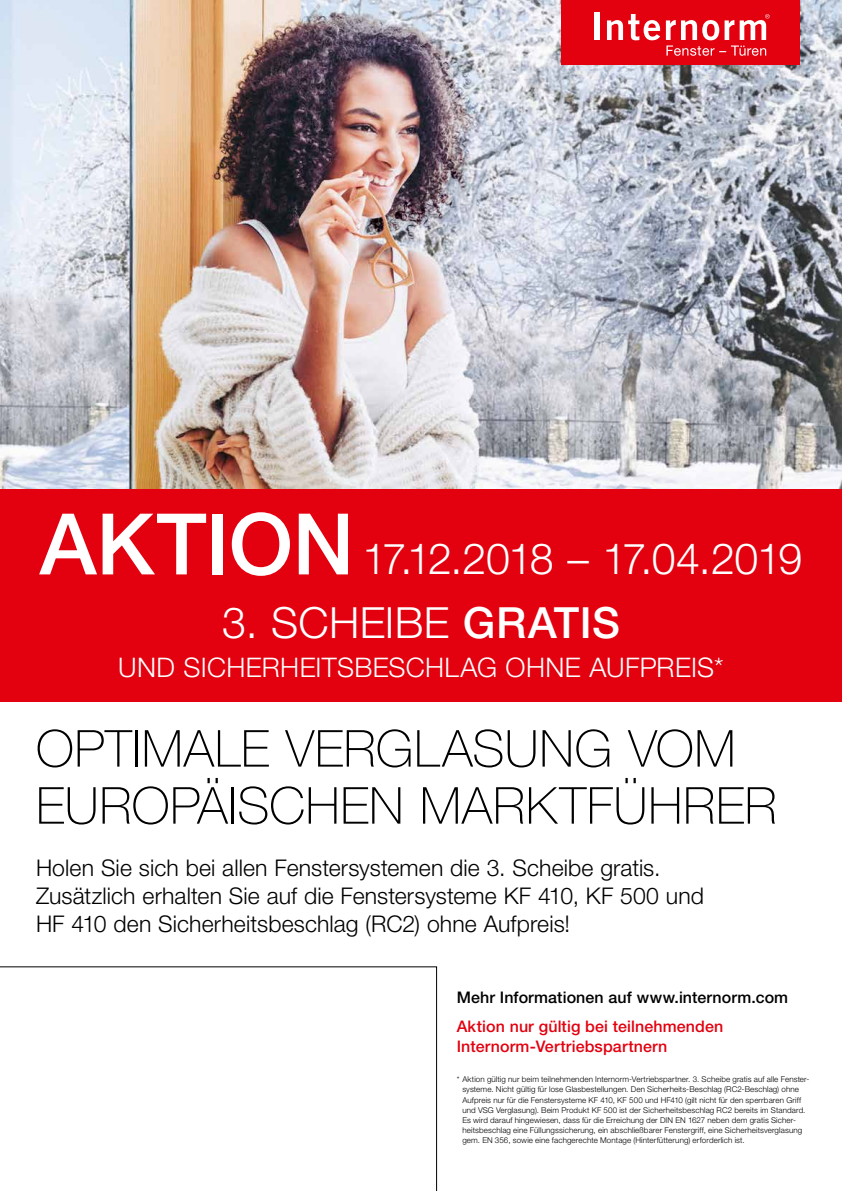
<style>
.page{position:relative;width:842px;height:1191px;background:#fff}
.page>*{position:absolute;margin:0;border:0;box-sizing:border-box;transform-origin:0 0}
.t1{font:100 51px/57px "Helvetica Neue LT Pro";letter-spacing:.01em;color:#000}
.t2{font:300 43px "Helvetica Neue LT Pro";letter-spacing:-.045em;color:#fff}
.t3{font:300 43px "Helvetica Neue LT Pro";letter-spacing:-.01em;color:#fff}
.t4{font:300 27px "Helvetica Neue LT Pro";letter-spacing:.01em;color:#fff}
.t5{font:300 23px/28px "Helvetica Neue LT Pro";letter-spacing:.005em;color:#000}
.t6{font:500 16px/28.5px "Helvetica Neue LT Pro";letter-spacing:.01em;color:#000}
.t7{font:500 16px "Helvetica Neue LT Pro";letter-spacing:.01em;color:#e3000f}
.t8{font:300 8px/10px "Helvetica Neue LT Pro";letter-spacing:.015em;color:#000}
.s1{font-weight:500;font-size:85px}
.s2{font-weight:500}
.s3{color:#e3000f}
</style>
<div class="page">
<img style="left:0;top:0;width:842px;height:489px">
<div style="left:0;top:489px;width:842px;height:213px;background:#e3000f"></div>
<svg style="left:0;top:966px;width:437px;height:225px"></svg>
<div style="left:561px;top:0;width:238px;height:65px;background:#e3000f"></div>
<div style="left:594px;top:13px;width:5px;height:27px;background:#fff"></div>
<svg style="left:607px;top:14px;width:53px;height:26px"></svg>
<svg style="left:666px;top:14px;width:104px;height:42px"></svg>
<p class="t2" style="left:40px;top:533px;width:764px"><span class="s1">AKTION</span> 17.12.2018 – 17.04.2019</p>
<p class="t3" style="left:222px;top:596px;width:399px">3. SCHEIBE <span class="s2">GRATIS</span></p>
<p class="t4" style="left:118px;top:651px;width:607px">UND SICHERHEITSBESCHLAG OHNE AUFPREIS*</p>
<p class="t1" style="left:36px;top:719px;width:742px">OPTIMALE VERGLASUNG VOM<br>EUROPÄISCHEN MARKTFÜHRER</p>
<p class="t5" style="left:36px;top:853px;width:669px">Holen Sie sich bei allen Fenstersystemen die 3. Scheibe gratis.<br>Zusätzlich erhalten Sie auf die Fenstersysteme KF 410, KF 500 und<br>HF 410 den Sicherheitsbeschlag (RC2) ohne Aufpreis!</p>
<p class="t6" style="left:457px;top:983px;width:333px">Mehr Informationen auf www.internorm.com<br><span class="s3">Aktion nur gültig bei teilnehmenden</span></p>
<p class="t7" style="left:457px;top:1036px;width:212px">Internorm-Vertriebspartnern</p>
<p class="t8" style="left:462px;top:1074px;width:348px;text-indent:-6px">* Aktion gültig nur beim teilnehmenden Internorm-Vertriebspartner. 3. Scheibe gratis auf alle Fenster&shy;systeme. Nicht gültig für lose Glasbestellungen. Den Sicherheits-Beschlag (RC2-Beschlag) ohne Aufpreis nur für die Fenstersysteme KF 410, KF 500 und HF410 (gilt nicht für den sperrbaren Griff und VSG Verglasung). Beim Produkt KF 500 ist der Sicherheitsbeschlag RC2 bereits im Standard.<br>Es wird darauf hingewiesen, dass für die Erreichung der DIN EN 1627 neben dem gratis Sicher&shy;heitsbeschlag eine Füllungssicherung, ein abschließbarer Fenstergriff, eine Sicherheitsverglasung gem. EN 356, sowie eine fachgerechte Montage (Hinterfütterung) erforderlich ist.</p>
</div>
